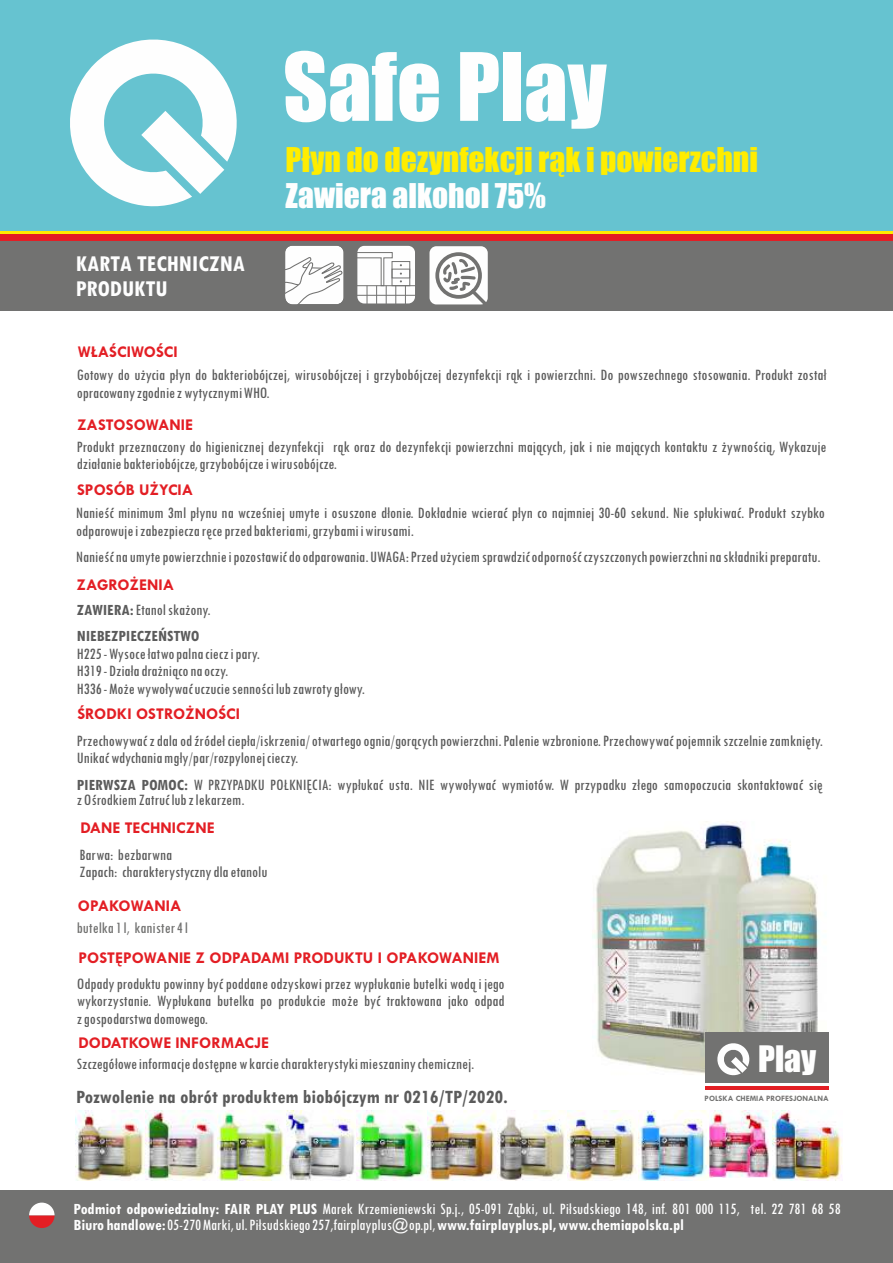
<style>
.page{position:relative;width:893px;height:1263px;background:#fff}
.page>*{position:absolute;margin:0;border:0;box-sizing:border-box;transform-origin:0 0}
.t1{font:86.85px "Impact";color:#fefefe}
.t2{font:33.75px "Impact";color:#fefefe}
.t3{font:31.5px "Impact";color:#ffed00}
.t4{font:31.5px "Impact";color:#fefefe}
.t5{font:700 condensed 24px/25.7px "Tw Cen";color:#fefefe}
.t6{font:700 condensed 19.95px "Tw Cen";color:#5b5b5b}
.t7{font:500 condensed 16.5px/17.7px "Tw Cen";color:#5b5b5b}
.t8{font:500 condensed 16.5px/15.9px "Tw Cen";color:#fefefe}
.t9{font:700 16.5px "Tw Cen";color:#e31e24}
.t10{font:700 condensed 16.5px/26.4px "Tw Cen";color:#5b5b5b}
.t11{font:500 condensed 16.5px "Tw Cen";color:#727271}
.t12{font:700 8.25px "Tw Cen";color:#727271}
.s1{font-weight:500}
.s2{font-weight:700}
</style>
<div class="page">
<img style="left:592px;top:821px;width:227px;height:253px">
<img style="left:708px;top:1110px;width:63px;height:67px">
<div style="left:0;top:1190px;width:893px;height:73px;background:#727271"></div>
<svg style="left:29px;top:1202px;width:26px;height:26px"></svg>
<div style="left:0;top:240px;width:893px;height:71px;background:#727271"></div>
<hr style="left:0;top:231px;width:893px;height:3px;background:#ffed00">
<div style="left:0;top:234px;width:893px;height:6px;background:#e31e24"></div>
<div style="left:0;top:0;width:893px;height:231px;background:#66c3d0"></div>
<svg style="left:70px;top:39px;width:167px;height:168px"></svg>
<img style="left:76px;top:1110px;width:632px;height:71px">
<img style="left:772px;top:1110px;width:71px;height:71px">
<div style="left:705px;top:1032px;width:124px;height:51px;background:#727271"></div>
<svg style="left:717px;top:1043px;width:33px;height:33px"></svg>
<svg style="left:705px;top:1086px;width:124px;height:1px"></svg>
<hr style="left:705px;top:1087px;width:124px;height:3px;background:#e31e24">
<div style="left:354px;top:243px;width:64px;height:63px;background:#fefefe;border:3px solid #727271;border-radius:8px"></div>
<hr style="left:354px;top:285px;width:64px;height:1px;background:#727271">
<hr style="left:354px;top:295px;width:64px;height:1px;background:#727271">
<div style="left:392px;top:269px;width:18px;height:9px;border:1px solid #727271"></div>
<div style="left:392px;top:261px;width:18px;height:25px;border:1px solid #727271"></div>
<svg style="left:355px;top:252px;width:51px;height:54px"></svg>
<div style="left:426px;top:243px;width:65px;height:64px;background:#fefefe;border:3px solid #727271;border-radius:8px"></div>
<svg style="left:435px;top:252px;width:53px;height:54px"></svg>
<div style="left:282px;top:243px;width:65px;height:64px;background:#fefefe;border:3px solid #727271;border-radius:8px"></div>
<svg style="left:286px;top:257px;width:57px;height:46px"></svg>
<div style="left:282px;top:243px;width:65px;height:64px;border:3px solid #727271;border-radius:8px"></div>
<h1 class="t1" style="left:283px;top:52px;width:325px">Safe Play</h1>
<h3 class="t3" style="left:286px;top:147px;width:474px">Płyn do dezynfekcji rąk i powierzchni</h3>
<h3 class="t5" style="left:76px;top:252px;width:171px">KARTA TECHNICZNA<br>PRODUKTU</h3>
<p class="t9" style="left:78px;top:346px;width:102px">WŁAŚCIWOŚCI</p>
<h3 class="t4" style="left:286px;top:183px;width:262px">Zawiera alkohol 75%</h3>
<p class="t7" style="left:77px;top:367px;width:751px">Gotowy do użycia płyn do bakteriobójczej, wirusobójczej i grzybobójczej dezynfekcji rąk i powierzchni. Do powszechnego stosowania. Produkt został opracowany zgodnie z wytycznymi WHO.</p>
<p class="t9" style="left:77px;top:419px;width:117px">ZASTOSOWANIE</p>
<p class="t7" style="left:77px;top:439px;width:751px">Produkt przeznaczony do higienicznej dezynfekcji rąk oraz do dezynfekcji powierzchni mających, jak i nie mających kontaktu z żywnością, Wykazuje działanie bakteriobójcze, grzybobójcze i wirusobójcze.</p>
<p class="t9" style="left:77px;top:483px;width:118px">SPOSÓB UŻYCIA</p>
<p class="t7" style="left:76px;top:505px;width:750px">Nanieść minimum 3ml płynu na wcześniej umyte i osuszone dłonie. Dokładnie wcierać płyn co najmniej 30-60 sekund. Nie spłukiwać. Produkt szybko odparowuje i zabezpiecza ręce przed bakteriami, grzybami i wirusami.</p>
<p class="t7" style="left:76px;top:550px;width:746px">Nanieść na umyte powierzchnie i pozostawić do odparowania. UWAGA: Przed użyciem sprawdzić odporność czyszczonych powierzchni na składniki preparatu.</p>
<p class="t9" style="left:76px;top:579px;width:99px">ZAGROŻENIA</p>
<p class="t10" style="left:77px;top:598px;width:135px">ZAWIERA: <span class="s1">Etanol skażony.<br></span>NIEBEZPIECZEŃSTWO</p>
<p class="t7" style="left:77px;top:646px;width:290px">H225 - Wysoce łatwo palna ciecz i pary.<br>H319 - Działa drażniąco na oczy.<br>H336 - Może wywoływać uczucie senności lub zawroty głowy.</p>
<p class="t9" style="left:77px;top:707px;width:164px">ŚRODKI OSTROŻNOŚCI</p>
<p class="t7" style="left:77px;top:733px;width:748px">Przechowywać z dala od źródeł ciepła/iskrzenia/ otwartego ognia/gorących powierzchni. Palenie wzbronione. Przechowywać pojemnik szczelnie zamknięty.<br>Unikać wdychania mgły/par/rozpylonej cieczy.</p>
<p class="t7" style="left:77px;top:778px;width:748px;line-height:15.9px"><span class="s2">PIERWSZA POMOC:</span> W PRZYPADKU POŁKNIĘCIA: wypłukać usta. NIE wywoływać wymiotów. W przypadku złego samopoczucia skontaktować się z Ośrodkiem Zatruć lub z lekarzem.</p>
<p class="t9" style="left:80px;top:822px;width:136px">DANE TECHNICZNE</p>
<p class="t7" style="left:80px;top:847px;width:189px">Barwa: bezbarwna<br>Zapach: charakterystyczny dla etanolu</p>
<p class="t9" style="left:78px;top:899px;width:105px">OPAKOWANIA</p>
<p class="t11" style="left:77px;top:922px;width:113px">butelka 1 l, kanister 4 l</p>
<p class="t9" style="left:78px;top:952px;width:423px">POSTĘPOWANIE Z ODPADAMI PRODUKTU I OPAKOWANIEM</p>
<p class="t7" style="left:77px;top:976px;width:429px;text-align:justify">Odpady produktu powinny być poddane odzyskowi przez wypłukanie butelki wodą i jego wykorzystanie. Wypłukana butelka po produkcie może być traktowana jako odpad z gospodarstwa domowego.</p>
<p class="t9" style="left:78px;top:1037px;width:192px">DODATKOWE INFORMACJE</p>
<p class="t7" style="left:77px;top:1056px;width:399px">Szczegółowe informacje dostępne w karcie charakterystyki mieszaniny chemicznej.</p>
<h2 class="t2" style="left:758px;top:1045px;width:60px">Play</h2>
<p class="t6" style="left:76px;top:1090px;width:433px">Pozwolenie na obrót produktem biobójczym nr 0216/TP/2020.</p>
<p class="t12" style="left:705px;top:1096px;width:126px">POLSKA CHEMIA PROFESJONALNA</p>
<p class="t8" style="left:74px;top:1202px;width:769px"><span class="s2">Podmiot odpowiedzialny: FAIR PLAY PLUS</span> Marek Krzemieniewski Sp.j., 05-091 Ząbki, ul. Piłsudskiego 148, inf. 801 000 115, tel. 22 781 68 58<br><span class="s2">Biuro handlowe:</span>05-270 Marki, ul. Piłsudskiego 257,fairplayplus@op.pl, <span class="s2">www.fairplayplus.pl, www.chemiapolska.pl</span></p>
</div>
